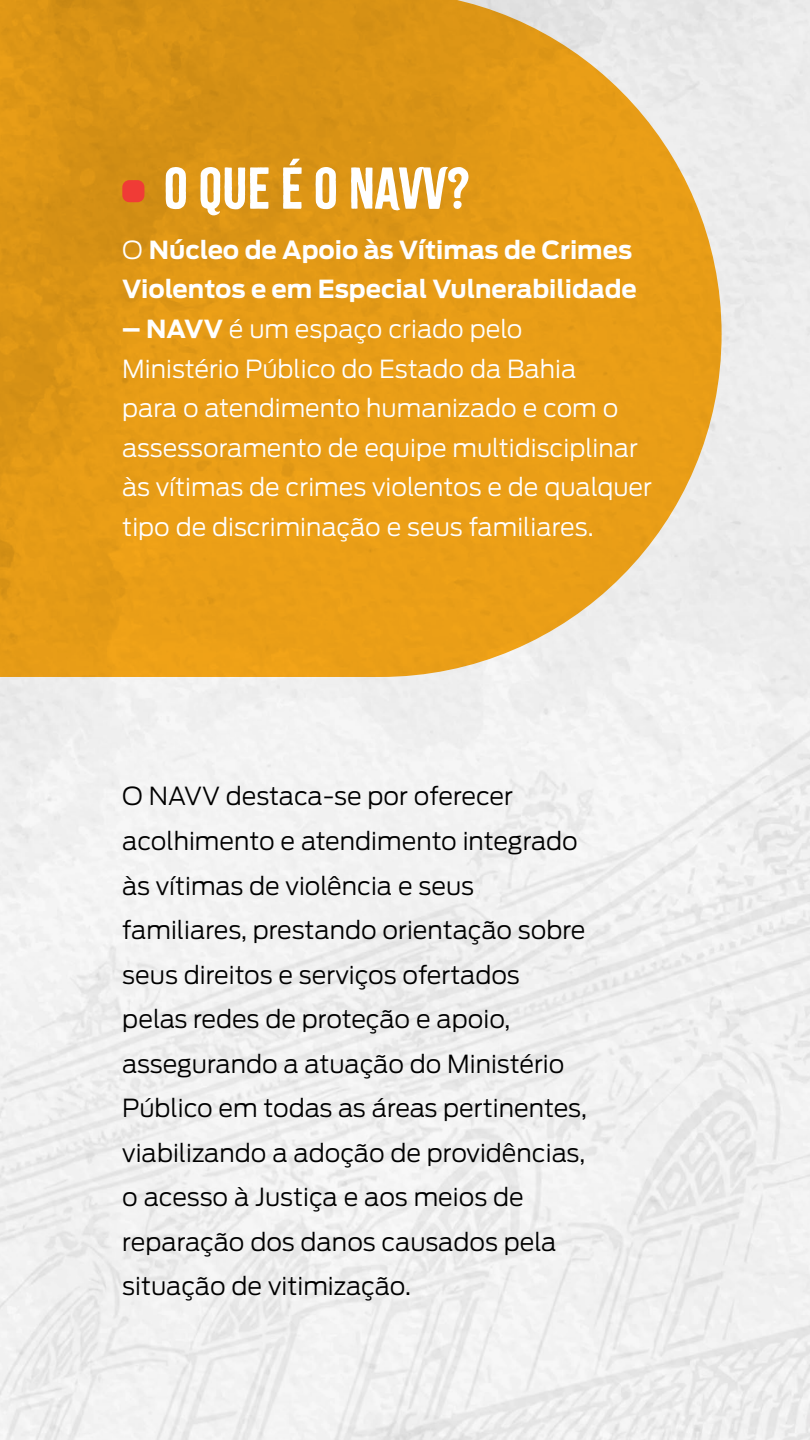
<style>
.page{position:relative;width:810px;height:1440px;background:#fff}
.page>*{position:absolute;margin:0;border:0;box-sizing:border-box;transform-origin:0 0}
.t1{font:51.75px "Citrus Gothic Solid";color:#fff}
.t2{font:300 24.75px/44.5px "Antenna";color:#000}
.t3{font:300 24.75px/39.6px "Antenna";color:#fff}
.t4{font:700 24.75px/39.6px "Antenna";color:#fff}
.s1{font-weight:300}
.s2{font-weight:700}
</style>
<div class="page">
<svg style="left:0;top:0;width:722px;height:677px;background:#e4a12a"></svg>
<div style="left:122px;top:180px;width:22px;height:22px;background:#f03b36;border-radius:7px"></div>
<h1 class="t1" style="left:164px;top:156px;width:307px">O QUE É O NAVV?</h1>
<p class="t4" style="left:122px;top:230px;width:516px"><span class="s1">O</span> Núcleo de Apoio às Vítimas de Crimes<br>Violentos e em Especial Vulnerabilidade</p>
<p class="t3" style="left:122px;top:309px;width:531px"><span class="s2">– NAVV</span> é um espaço criado pelo<br>Ministério Público do Estado da Bahia<br>para o atendimento humanizado e com o assessoramento de equipe multidisciplinar às vítimas de crimes violentos e de qualquer tipo de discriminação e seus familiares.</p>
<p class="t2" style="left:122px;top:774px;width:466px">O NAVV destaca-se por oferecer acolhimento e atendimento integrado às vítimas de violência e seus familiares, prestando orientação sobre seus direitos e serviços ofertados pelas redes de proteção e apoio, assegurando a atuação do Ministério Público em todas as áreas pertinentes, viabilizando a adoção de providências, o acesso à Justiça e aos meios de reparação dos danos causados pela situação de vitimização.</p>
</div>
